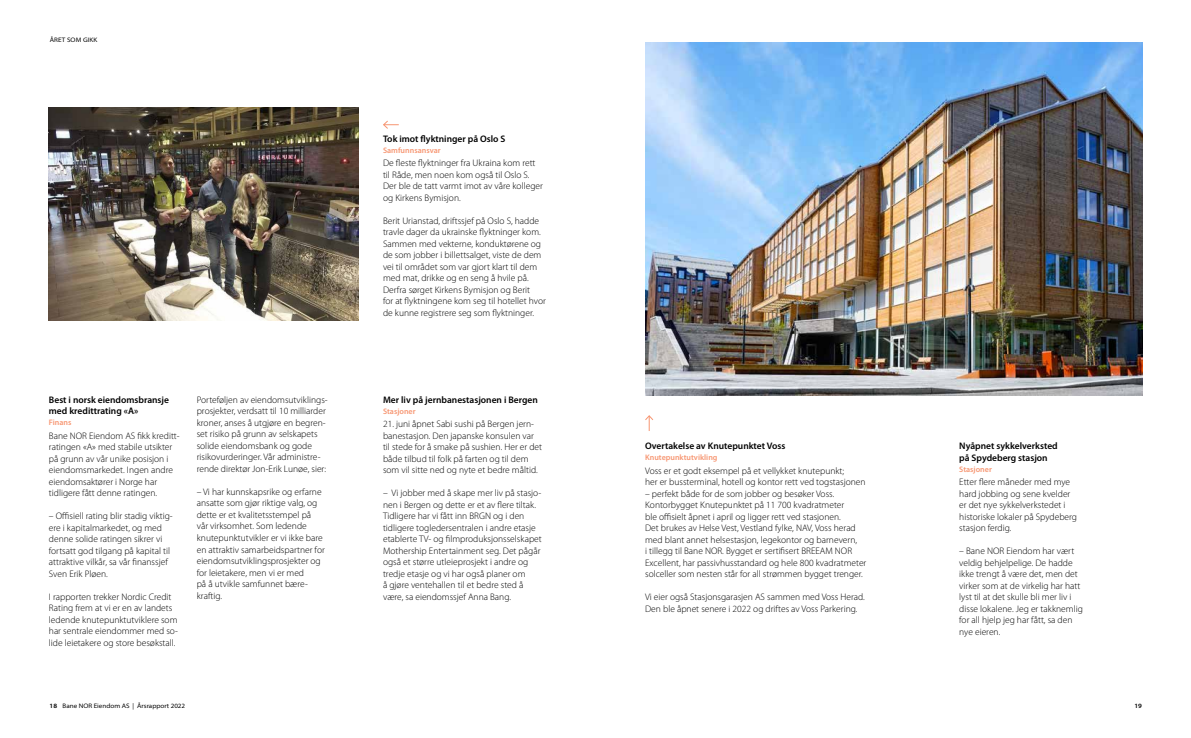
<style>
.page{position:relative;width:1191px;height:738px;background:#fff}
.page>*{position:absolute;margin:0;border:0;box-sizing:border-box;transform-origin:0 0}
.t1{font:300 9.5px/11.5px "Myriad Pro";color:#000}
.t2{font:600 9.5px/11.5px "Myriad Pro";color:#000}
.t3{font:600 8px "Myriad Pro";color:#f79672}
.t4{font:semi-expanded 6.5px "Myriad Pro";color:#000}
.t5{font:semi-expanded 6.5px "Myriad Pro";letter-spacing:.02em;color:#000}
.t6{font:600 semi-expanded 6.5px "Myriad Pro";color:#000}
.s1{font-weight:600}
</style>
<div class="page">
<img style="left:645px;top:43px;width:497px;height:352px">
<img style="left:49px;top:107px;width:310px;height:213px">
<svg style="left:383px;top:120px;width:16px;height:9px"></svg>
<svg style="left:645px;top:415px;width:9px;height:15px"></svg>
<p class="t5" style="left:50px;top:35px;width:49px">ÅRET SOM GIKK</p>
<p class="t2" style="left:49px;top:393px;width:122px">Best i norsk eiendomsbransje med kredittrating «A»</p>
<p class="t3" style="left:49px;top:418px;width:24px">Finans</p>
<p class="t1" style="left:49px;top:429px;width:132px">Bane NOR Eiendom AS fikk kreditt&shy;ratingen «A» med stabile utsikter på grunn av vår unike posisjon i eiendomsmarkedet. Ingen andre eiendomsaktører i Norge har tidligere fått denne ratingen.</p>
<p class="t1" style="left:49px;top:510px;width:125px">– Offisiell rating blir stadig viktig&shy;ere i kapitalmarkedet, og med denne solide ratingen sikrer vi fortsatt god tilgang på kapital til attraktive vilkår, sa vår finanssjef<br>Sven Erik Pløen.</p>
<p class="t1" style="left:49px;top:590px;width:131px">I rapporten trekker Nordic Credit Rating frem at vi er en av landets ledende knutepunktutviklere som har sentrale eiendommer med so&shy;lide leietakere og store besøkstall.</p>
<p class="t1" style="left:197px;top:393px;width:133px">Porteføljen av eiendomsutviklings&shy;prosjekter, verdsatt til 10 milliarder kroner, anses å utgjøre en begren&shy;set risiko på grunn av selskapets solide eiendomsbank og gode risikovurderinger. Vår administre&shy;rende direktør Jon-Erik Lunøe, sier:</p>
<p class="t1" style="left:197px;top:486px;width:130px">– Vi har kunnskapsrike og erfarne ansatte som gjør riktige valg, og dette er et kvalitetsstempel på vår virksomhet. Som ledende knutepunktutvikler er vi ikke bare en attraktiv samarbeidspartner for eiendomsutviklingsprosjekter og for leietakere, men vi er med<br>på å utvikle samfunnet bære&shy;kraftig.</p>
<p class="t2" style="left:383px;top:133px;width:124px">Tok imot flyktninger på Oslo S</p>
<p class="t3" style="left:383px;top:145px;width:59px">Samfunnsansvar</p>
<p class="t1" style="left:383px;top:157px;width:161px">De fleste flyktninger fra Ukraina kom rett til Råde, men noen kom også til Oslo S.<br>Der ble de tatt varmt imot av våre kolleger og Kirkens Bymisjon.</p>
<p class="t1" style="left:383px;top:215px;width:164px">Berit Urianstad, driftssjef på Oslo S, hadde travle dager da ukrainske flyktninger kom.<br>Sammen med vekterne, konduktørene og de som jobber i billettsalget, viste de dem vei til området som var gjort klart til dem med mat, drikke og en seng å hvile på.<br>Derfra sørget Kirkens Bymisjon og Berit<br>for at flyktningene kom seg til hotellet hvor de kunne registrere seg som flyktninger.</p>
<p class="t2" style="left:383px;top:394px;width:156px">Mer liv på jernbanestasjonen i Bergen</p>
<p class="t3" style="left:383px;top:406px;width:34px">Stasjoner</p>
<p class="t1" style="left:383px;top:418px;width:160px">21. juni åpnet Sabi sushi på Bergen jern&shy;banestasjon. Den japanske konsulen var til stede for å smake på sushien. Her er det både tilbud til folk på farten og til dem som vil sitte ned og nyte et bedre måltid.</p>
<p class="t1" style="left:383px;top:487px;width:160px">– Vi jobber med å skape mer liv på stasjo&shy;nen i Bergen og dette er et av flere tiltak.<br>Tidligere har vi fått inn BRGN og i den tidligere togledersentralen i andre etasje etablerte TV- og filmproduksjonsselskapet Mothership Entertainment seg. Det pågår også et større utleieprosjekt i andre og tredje etasje og vi har også planer om<br>å gjøre ventehallen til et bedre sted å være, sa eiendomssjef Anna Bang.</p>
<p class="t2" style="left:645px;top:440px;width:142px">Overtakelse av Knutepunktet Voss</p>
<p class="t3" style="left:645px;top:453px;width:74px">Knutepunktutvikling</p>
<p class="t1" style="left:645px;top:464px;width:222px">Voss er et godt eksempel på et vellykket knutepunkt;<br>her er bussterminal, hotell og kontor rett ved togstasjonen</p>
<p class="t1" style="left:645px;top:487px;width:223px">– perfekt både for de som jobber og besøker Voss.<br>Kontorbygget Knutepunktet på 11 700 kvadratmeter<br>ble offisielt åpnet i april og ligger rett ved stasjonen.<br>Det brukes av Helse Vest, Vestland fylke, NAV, Voss herad med blant annet helsestasjon, legekontor og barnevern,<br>i tillegg til Bane NOR. Bygget er sertifisert BREEAM NOR Excellent, har passivhusstandard og hele 800 kvadratmeter solceller som nesten står for all strømmen bygget trenger.</p>
<p class="t1" style="left:645px;top:591px;width:221px">Vi eier også Stasjonsgarasjen AS sammen med Voss Herad.<br>Den ble åpnet senere i 2022 og driftes av Voss Parkering.</p>
<p class="t2" style="left:959px;top:440px;width:100px">Nyåpnet sykkelverksted på Spydeberg stasjon</p>
<p class="t3" style="left:959px;top:464px;width:34px">Stasjoner</p>
<p class="t1" style="left:959px;top:476px;width:119px">Etter flere måneder med mye hard jobbing og sene kvelder er det nye sykkelverkstedet i historiske lokaler på Spydeberg stasjon ferdig.</p>
<p class="t1" style="left:959px;top:545px;width:125px">– Bane NOR Eiendom har vært veldig behjelpelige. De hadde ikke trengt å være det, men det virker som at de virkelig har hatt lyst til at det skulle bli mer liv i disse lokalene. Jeg er takknemlig for all hjelp jeg har fått, sa den nye eieren.</p>
<p class="t4" style="left:50px;top:701px;width:137px"><span class="s1">18</span> Bane NOR Eiendom AS | Årsrapport 2022</p>
<p class="t6" style="left:1134px;top:701px;width:9px">19</p>
</div>
